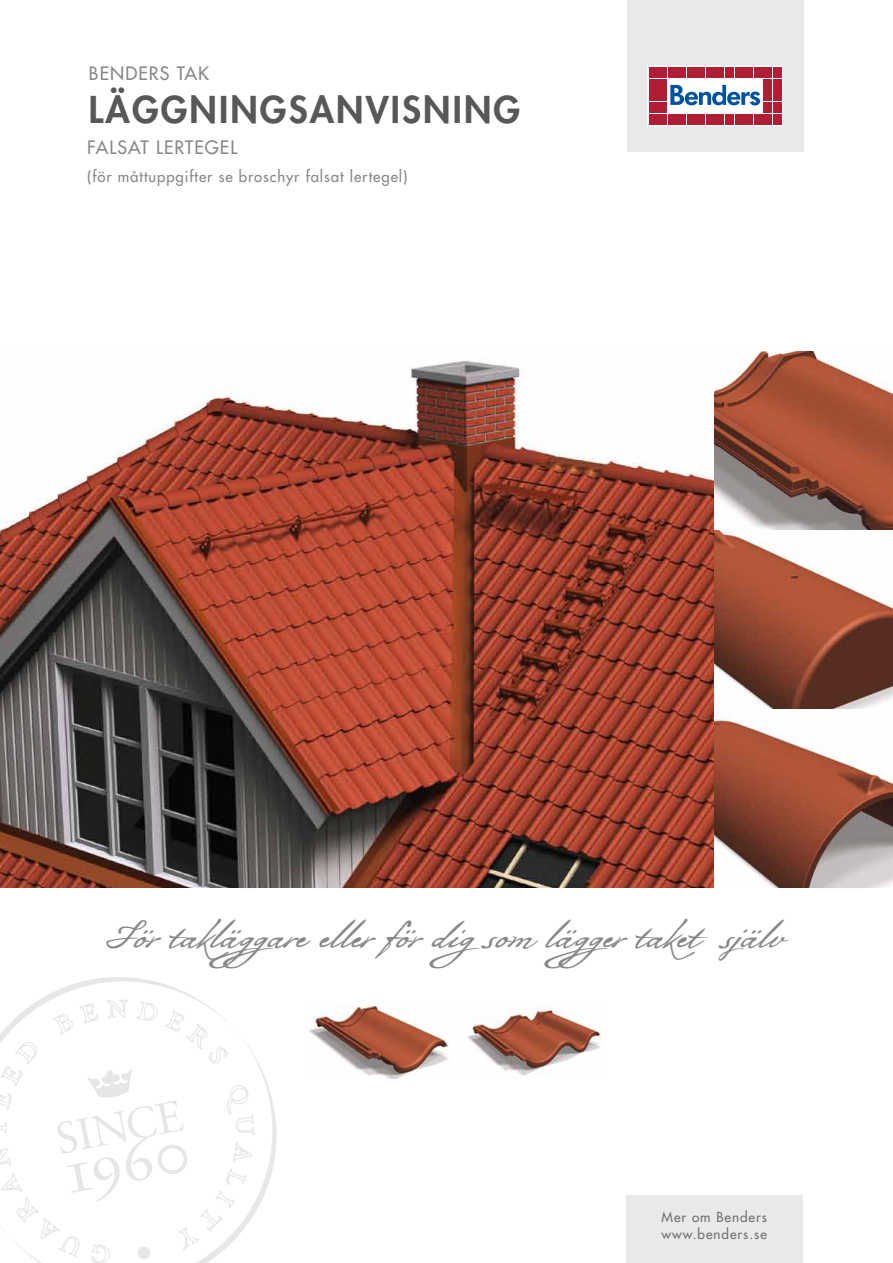
<style>
.page{position:relative;width:893px;height:1263px;background:#fff}
.page>*{position:absolute;margin:0;border:0;box-sizing:border-box;transform-origin:0 0}
.t1{font:37.5px "Bolivar";color:#87888a}
.t2{font:800 36px "Futura Std";letter-spacing:.06em;color:#58585a}
.t3{font:500 18px "Futura Std";letter-spacing:.06em;color:#87888a}
.t4{font:500 15px "Futura Std";letter-spacing:.06em;color:#87888a}
.t5{font:500 13.5px/16.2px "Futura Std";letter-spacing:.07em;color:#707172}
</style>
<div class="page">
<img style="left:0;top:352px;width:893px;height:536px">
<svg style="left:715px;top:709px;width:178px;height:179px"></svg>
<img style="left:468px;top:1006px;width:133px;height:70px">
<img style="left:309px;top:1006px;width:140px;height:72px">
<div style="left:626px;top:1195px;width:177px;height:68px;background:#e9e9ea"></div>
<div style="left:627px;top:0;width:177px;height:151px;background:#e9e9ea"></div>
<div style="left:648px;top:66px;width:135px;height:60px;background:#fff"></div>
<div style="left:648px;top:66px;width:135px;height:60px;border:1px solid #fff"></div>
<div style="left:649px;top:67px;width:8px;height:11px;background:#b11d35"></div>
<div style="left:658px;top:67px;width:9px;height:11px;background:#b11d35"></div>
<div style="left:649px;top:79px;width:8px;height:10px;background:#b11d35"></div>
<div style="left:658px;top:79px;width:9px;height:10px;background:#b11d35"></div>
<div style="left:649px;top:91px;width:8px;height:10px;background:#b11d35"></div>
<div style="left:658px;top:91px;width:9px;height:10px;background:#b11d35"></div>
<div style="left:649px;top:102px;width:8px;height:11px;background:#b11d35"></div>
<div style="left:658px;top:102px;width:9px;height:11px;background:#b11d35"></div>
<div style="left:649px;top:114px;width:8px;height:11px;background:#b11d35"></div>
<div style="left:658px;top:114px;width:9px;height:11px;background:#b11d35"></div>
<div style="left:668px;top:67px;width:8px;height:11px;background:#b11d35"></div>
<div style="left:678px;top:67px;width:8px;height:11px;background:#b11d35"></div>
<div style="left:687px;top:67px;width:8px;height:11px;background:#b11d35"></div>
<div style="left:697px;top:67px;width:8px;height:11px;background:#b11d35"></div>
<div style="left:706px;top:67px;width:9px;height:11px;background:#b11d35"></div>
<div style="left:716px;top:67px;width:8px;height:11px;background:#b11d35"></div>
<div style="left:725px;top:67px;width:9px;height:11px;background:#b11d35"></div>
<div style="left:735px;top:67px;width:8px;height:11px;background:#b11d35"></div>
<div style="left:744px;top:67px;width:9px;height:11px;background:#b11d35"></div>
<div style="left:754px;top:67px;width:8px;height:11px;background:#b11d35"></div>
<div style="left:668px;top:114px;width:8px;height:11px;background:#b11d35"></div>
<div style="left:678px;top:114px;width:8px;height:11px;background:#b11d35"></div>
<div style="left:687px;top:114px;width:8px;height:11px;background:#b11d35"></div>
<div style="left:697px;top:114px;width:8px;height:11px;background:#b11d35"></div>
<div style="left:706px;top:114px;width:9px;height:11px;background:#b11d35"></div>
<div style="left:716px;top:114px;width:8px;height:11px;background:#b11d35"></div>
<div style="left:725px;top:114px;width:9px;height:11px;background:#b11d35"></div>
<div style="left:735px;top:114px;width:8px;height:11px;background:#b11d35"></div>
<div style="left:744px;top:114px;width:9px;height:11px;background:#b11d35"></div>
<div style="left:754px;top:114px;width:8px;height:11px;background:#b11d35"></div>
<div style="left:763px;top:67px;width:9px;height:11px;background:#b11d35"></div>
<div style="left:773px;top:67px;width:8px;height:11px;background:#b11d35"></div>
<div style="left:763px;top:79px;width:9px;height:10px;background:#b11d35"></div>
<div style="left:773px;top:79px;width:8px;height:10px;background:#b11d35"></div>
<div style="left:763px;top:91px;width:9px;height:10px;background:#b11d35"></div>
<div style="left:773px;top:91px;width:8px;height:10px;background:#b11d35"></div>
<div style="left:763px;top:102px;width:9px;height:11px;background:#b11d35"></div>
<div style="left:773px;top:102px;width:8px;height:11px;background:#b11d35"></div>
<div style="left:763px;top:114px;width:9px;height:11px;background:#b11d35"></div>
<div style="left:773px;top:114px;width:8px;height:11px;background:#b11d35"></div>
<svg style="left:670px;top:85px;width:90px;height:20px"></svg>
<svg style="left:0;top:977px;width:277px;height:286px"></svg>
<p class="t3" style="left:89px;top:62px;width:122px">BENDERS TAK</p>
<p class="t2" style="left:89px;top:87px;width:433px">LÄGGNINGSANVISNING</p>
<p class="t3" style="left:87px;top:136px;width:152px">FALSAT LERTEGEL</p>
<p class="t4" style="left:87px;top:167px;width:322px">(för måttuppgifter se broschyr falsat lertegel)</p>
<p class="t1" style="left:109px;top:912px;width:683px">För takläggare eller för digsom lägger taket själv</p>
<p class="t5" style="left:662px;top:1209px;width:107px">Mer om Benders www.benders.se</p>
</div>
